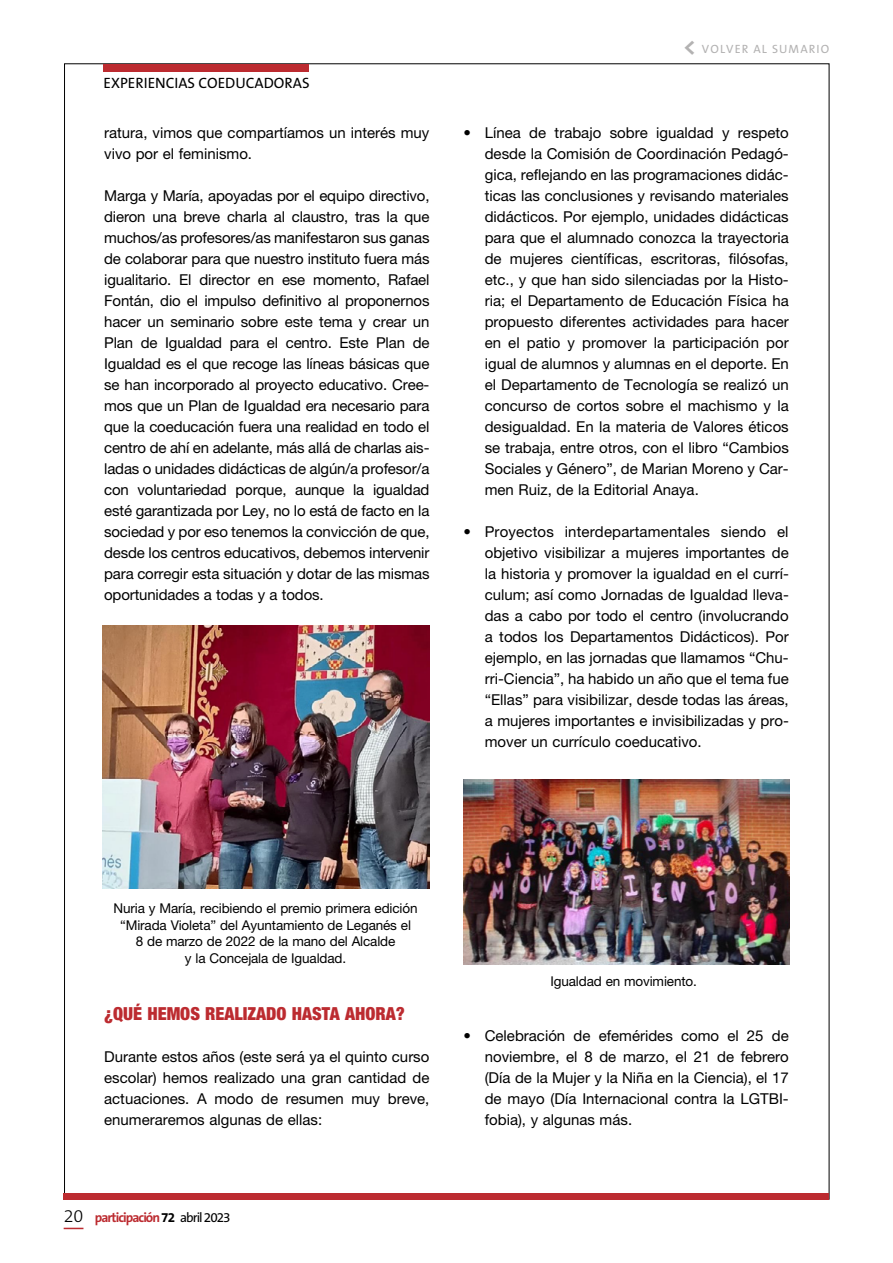
<style>
.page{position:relative;width:893px;height:1263px;background:#fff}
.page>*{position:absolute;margin:0;border:0;box-sizing:border-box;transform-origin:0 0}
.t1{font:900 condensed 18px "Helvetica Neue LT Std";color:#bc2b30}
.t2{font:15px/21px "Helvetica Neue LT Std";color:#000;text-align:justify}
.t3{font:15px "The Sans B W5 Plain";color:#000}
.t4{font:13.5px/16.5px "Helvetica Neue LT Std";letter-spacing:-.01em;color:#000;text-align:center}
.t5{font:700 13.5px "The Sans B W7";letter-spacing:-.07em;color:#bc2b30}
.t6{font:12px "The Sans B W5 Plain";letter-spacing:.09em;color:#b3b2b2}
.s1{font-family:"The Sans B W7";font-weight:700;font-size:24px}
.s2{font-family:"The Sans B W3";font-weight:300;font-size:18px;color:#000}
.s3{color:#000}
.s4{font-family:"The Sans B W5 Plain";font-weight:400;color:#000}
</style>
<div class="page">
<div style="left:64px;top:1193px;width:765px;height:6px;background:#bc2b30"></div>
<svg style="left:64px;top:1228px;width:19px;height:1px"></svg>
<img style="left:102px;top:625px;width:327px;height:264px">
<img style="left:464px;top:779px;width:326px;height:185px">
<div style="left:104px;top:64px;width:205px;height:7px;background:#bc2b30"></div>
<p class="t3" style="left:104px;top:73px;width:207px">EXPERIENCIAS COEDUCADORAS</p>
<p class="t2" style="left:104px;top:122px;width:327px">ratura, vimos que compartíamos un interés muy vivo por el feminismo.</p>
<p class="t2" style="left:104px;top:185px;width:327px">Marga y María, apoyadas por el equipo directivo, dieron una breve charla al claustro, tras la que muchos/as profesores/as manifestaron sus ganas de colaborar para que nuestro instituto fuera más igualitario. El director en ese momento, Rafael Fontán, dio el impulso definitivo al proponernos hacer un seminario sobre este tema y crear un Plan de Igualdad para el centro. Este Plan de Igualdad es el que recoge las líneas básicas que se han incorporado al proyecto educativo. Cree&shy;mos que un Plan de Igualdad era necesario para que la coeducación fuera una realidad en todo el centro de ahí en adelante, más allá de charlas ais&shy;ladas o unidades didácticas de algún/a profesor/a con voluntariedad porque, aunque la igualdad esté garantizada por Ley, no lo está de facto en la sociedad y por eso tenemos la convicción de que, desde los centros educativos, debemos intervenir para corregir esta situación y dotar de las mismas oportunidades a todas y a todos.</p>
<p class="t6" style="left:683px;top:42px;width:148px"><span class="s1">&lt;</span> VOLVER AL SUMARIO</p>
<p class="t2" style="left:485px;top:122px;width:306px;text-indent:-21px">• Línea de trabajo sobre igualdad y respeto desde la Comisión de Coordinación Pedagó&shy;gica, reflejando en las programaciones didác&shy;ticas las conclusiones y revisando materiales didácticos. Por ejemplo, unidades didácticas para que el alumnado conozca la trayectoria de mujeres científicas, escritoras, filósofas, etc., y que han sido silenciadas por la Histo&shy;ria; el Departamento de Educación Física ha propuesto diferentes actividades para hacer en el patio y promover la participación por igual de alumnos y alumnas en el deporte. En el Departamento de Tecnología se realizó un concurso de cortos sobre el machismo y la desigualdad. En la materia de Valores éticos se trabaja, entre otros, con el libro “Cambios Sociales y Género”, de Marian Moreno y Car&shy;men Ruiz, de la Editorial Anaya.</p>
<p class="t2" style="left:485px;top:521px;width:306px;text-indent:-21px">• Proyectos interdepartamentales siendo el objetivo visibilizar a mujeres importantes de la historia y promover la igualdad en el currí&shy;culum; así como Jornadas de Igualdad lleva&shy;das a cabo por todo el centro (involucrando a todos los Departamentos Didácticos). Por ejemplo, en las jornadas que llamamos “Chu&shy;rri-Ciencia”, ha habido un año que el tema fue “Ellas” para visibilizar, desde todas las áreas, a mujeres importantes e invisibilizadas y pro&shy;mover un currículo coeducativo.</p>
<p class="t4" style="left:114px;top:900px;width:305px">Nuria y María, recibiendo el premio primera edición “Mirada Violeta” del Ayuntamiento de Leganés el<br>8 de marzo de 2022 de la mano del Alcalde<br>y la Concejala de Igualdad.</p>
<p class="t1" style="left:104px;top:1003px;width:302px">¿QUÉ HEMOS REALIZADO HASTA AHORA?</p>
<p class="t2" style="left:104px;top:1046px;width:327px">Durante estos años (este será ya el quinto curso escolar) hemos realizado una gran cantidad de actuaciones. A modo de resumen muy breve, enumeraremos algunas de ellas:</p>
<p class="t5" style="left:64px;top:1209px;width:169px"><span class="s2">20</span> participación <span class="s3">72</span> <span class="s4">abril 2023</span></p>
<p class="t4" style="left:550px;top:973px;width:148px">Igualdad en movimiento.</p>
<p class="t2" style="left:485px;top:1025px;width:306px;text-indent:-21px">• Celebración de efemérides como el 25 de noviembre, el 8 de marzo, el 21 de febrero (Día de la Mujer y la Niña en la Ciencia), el 17 de mayo (Día Internacional contra la LGTBI&shy;fobia), y algunas más.</p>
</div>
